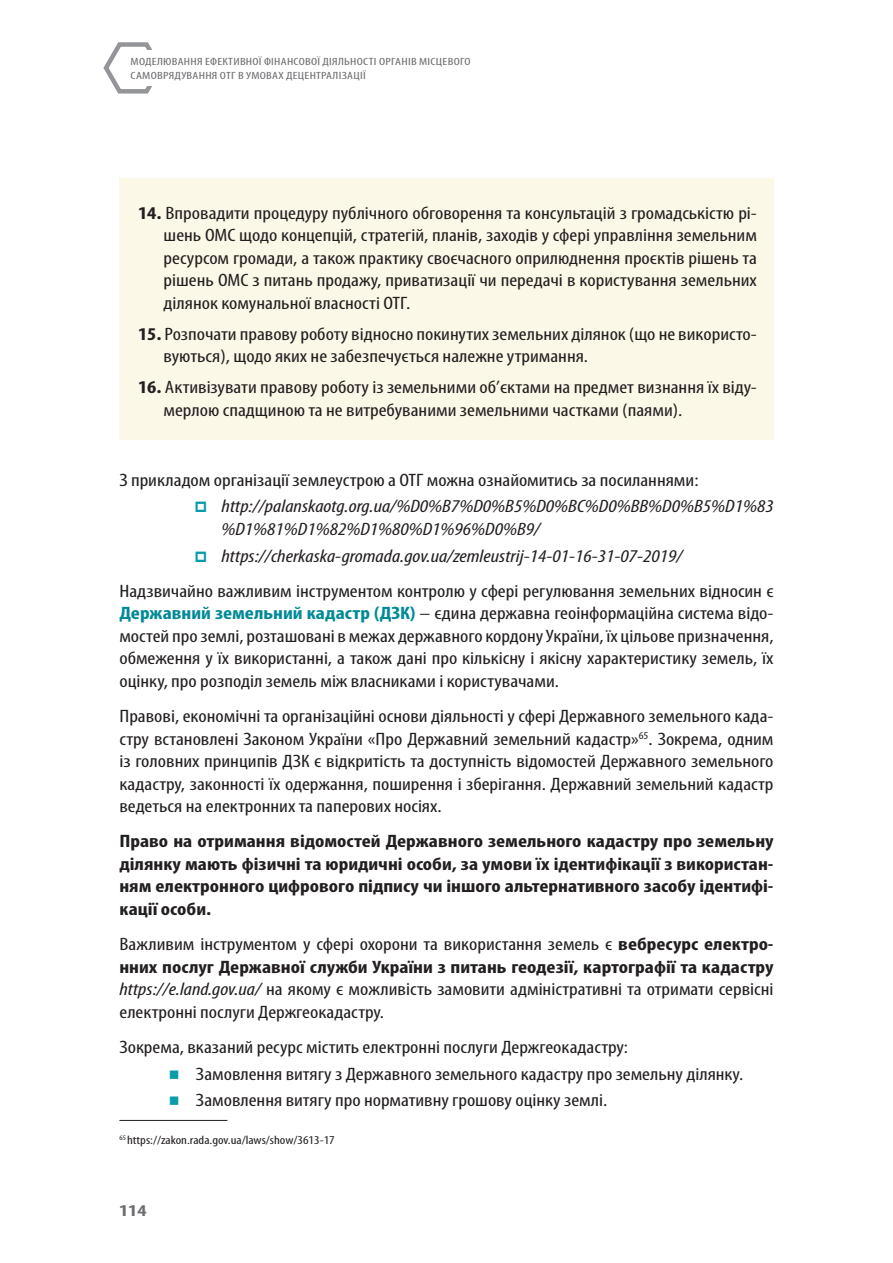
<style>
.page{position:relative;width:893px;height:1263px;background:#fff}
.page>*{position:absolute;margin:0;border:0;box-sizing:border-box;transform-origin:0 0}
.t1{font:condensed 18px/22.5px "Myriad Pro";color:#231f20;text-align:justify;scale:1.2 1}
.t2{font:700 condensed 18px/22.5px "Myriad Pro";color:#231f20;text-align:justify;scale:1.2 1}
.t3{font:italic condensed 18px/22.5px "Myriad Pro";color:#231f20;scale:1.2 1}
.t4{font:700 condensed 16.5px "Myriad Pro";color:#6c6d70;scale:1.3 1}
.t5{font:condensed 12px "Myriad Pro";color:#231f20;scale:1.2 1}
.t6{font:condensed 10.5px/13.5px "Myriad Pro";letter-spacing:.02em;color:#6c6d70;scale:1.3 1}
.s1{font-weight:700}
.s2{font-weight:700;color:#008a97}
.s3{font-style:italic}
</style>
<div class="page">
<svg style="left:103px;top:42px;width:49px;height:52px"></svg>
<div style="left:133px;top:50px;width:66px;height:36px;background:#fff"></div>
<hr style="left:119px;top:1120px;width:108px;height:1px;background:#231f20">
<div style="left:119px;top:179px;width:654px;height:261px;background:#fcf8e7"></div>
<p class="t6" style="left:131px;top:55px;width:263px">МОДЕЛЮВАННЯ ЕФЕКТИВНОЇ ФІНАНСОВОЇ ДІЯЛЬНОСТІ ОРГАНІВ МІСЦЕВОГО<br>САМОВРЯДУВАННЯ ОТГ В УМОВАХ ДЕЦЕНТРАЛІЗАЦІЇ</p>
<p class="t1" style="left:164px;top:201px;width:496px;text-indent:-26px"><span class="s1">14.</span> Впровадити процедуру публічного обговорення та консультацій з громадськістю рі&shy;шень ОМС щодо концепцій, стратегій, планів, заходів у сфері управління земельним ресурсом громади, а також практику своєчасного оприлюднення проєктів рішень та рішень ОМС з питань продажу, приватизації чи передачі в користування земельних ділянок комунальної власності ОТГ.</p>
<p class="t1" style="left:164px;top:322px;width:496px;text-indent:-26px"><span class="s1">15.</span> Розпочати правову роботу відносно покинутих земельних ділянок (що не використо&shy;вуються), щодо яких не забезпечується належне утримання.</p>
<p class="t1" style="left:164px;top:376px;width:496px;text-indent:-26px"><span class="s1">16.</span> Активізувати правову роботу із земельними об’єктами на предмет визнання їх віду&shy;мерлою спадщиною та не витребуваними земельними частками (паями).</p>
<p class="t1" style="left:119px;top:468px;width:484px">З прикладом організації землеустрою а ОТГ можна ознайомитись за посиланнями:</p>
<p class="t3" style="left:221px;top:495px;width:462px">http://palanskaotg.org.ua/%D0%B7%D0%B5%D0%BC%D0%BB%D0%B5%D1%83 %D1%81%D1%82%D1%80%D1%96%D0%B9/</p>
<p class="t3" style="left:221px;top:544px;width:386px">https://cherkaska-gromada.gov.ua/zemleustrij-14-01-16-31-07-2019/</p>
<p class="t1" style="left:119px;top:579px;width:547px">Надзвичайно важливим інструментом контролю у сфері регулювання земельних відносин є <span class="s2">Державний земельний кадастр (ДЗК)</span> – єдина державна геоінформаційна система відо&shy;мостей про землі, розташовані в межах державного кордону України, їх цільове призначення, обмеження у їх використанні, а також дані про кількісну і якісну характеристику земель, їх оцінку, про розподіл земель між власниками і користувачами.</p>
<p class="t1" style="left:119px;top:705px;width:547px">Правові, економічні та організаційні основи діяльності у сфері Державного земельного када&shy;стру встановлені Законом України «Про Державний земельний кадастр»<sup>65</sup>. Зокрема, одним із головних принципів ДЗК є відкритість та доступність відомостей Державного земельного кадастру, законності їх одержання, поширення і зберігання. Державний земельний кадастр ведеться на електронних та паперових носіях.</p>
<p class="t2" style="left:119px;top:830px;width:547px">Право на отримання відомостей Державного земельного кадастру про земельну ділянку мають фізичні та юридичні особи, за умови їх ідентифікації з використан&shy;ням електронного цифрового підпису чи іншого альтернативного засобу ідентифі&shy;кації особи.</p>
<p class="t1" style="left:119px;top:933px;width:547px">Важливим інструментом у сфері охорони та використання земель є <span class="s1">вебресурс електро&shy;нних послуг Державної служби України з питань геодезії, картографії та кадастру </span><span class="s3">https://e.land.gov.ua/</span> на якому є можливість замовити адміністративні та отримати сервісні електронні послуги Держгеокадастру.</p>
<p class="t1" style="left:196px;top:1033px;width:457px;line-height:26.7px;text-align:left;text-indent:-77px">Зокрема, вказаний ресурс містить електронні послуги Держгеокадастру:<br>Замовлення витягу з Державного земельного кадастру про земельну ділянку.<br>Замовлення витягу про нормативну грошову оцінку землі.</p>
<p class="t5" style="left:119px;top:1133px;width:181px"><sup>65</sup> https://zakon.rada.gov.ua/laws/show/3613-17</p>
<p class="t4" style="left:119px;top:1200px;width:23px">114</p>
</div>
